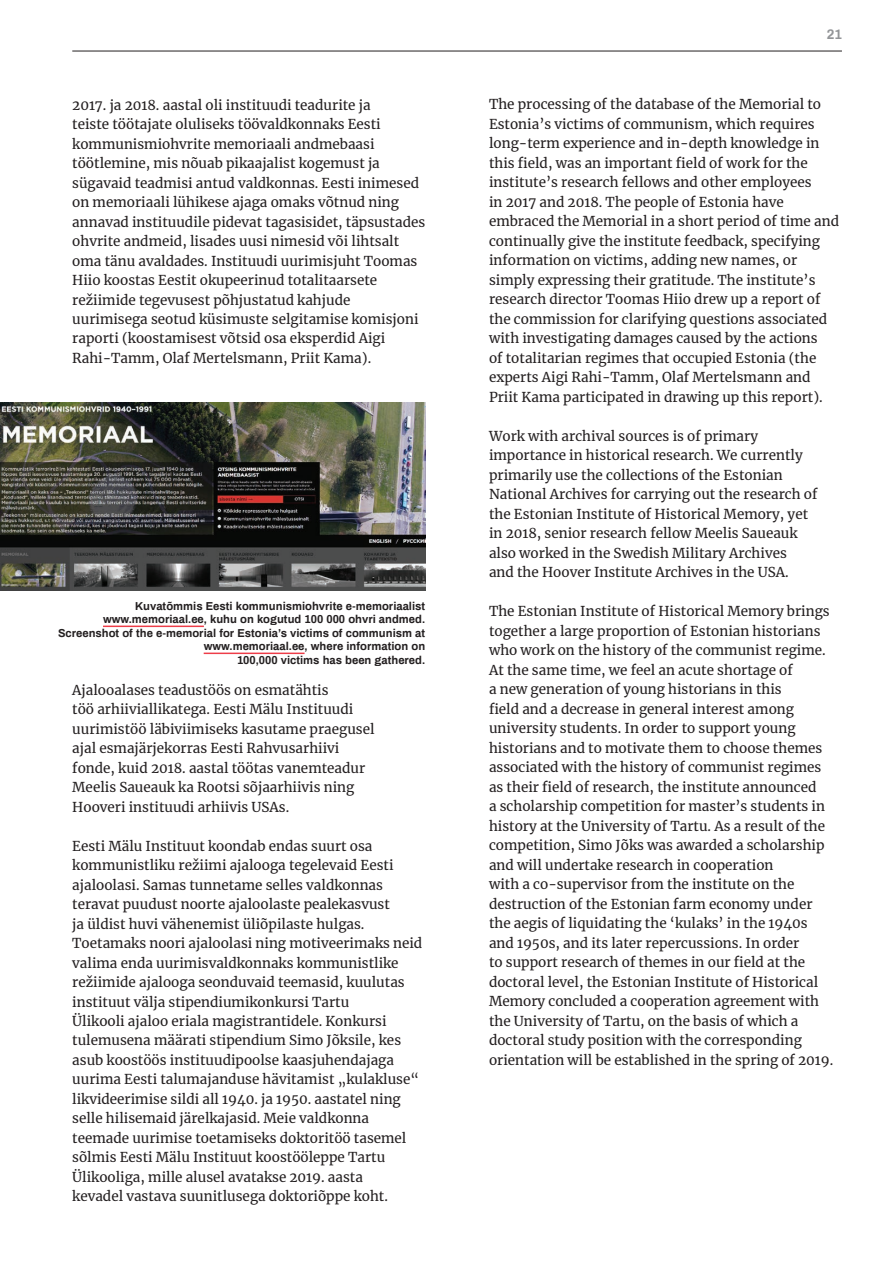
<style>
.page{position:relative;width:893px;height:1263px;background:#fff}
.page>*{position:absolute;margin:0;border:0;box-sizing:border-box;transform-origin:0 0}
.t1{font:13.5px/19.5px "Merriweather";color:#231f20}
.t2{font:700 13.5px "Archivo";color:#939598}
.t3{font:700 11.25px/13.5px "Archivo";color:#231f20;text-align:right}
</style>
<div class="page">
<hr style="left:72px;top:51px;width:770px;height:1px;background:#231f20">
<hr style="left:103px;top:626px;width:101px;height:1px;background:#ee3d49">
<hr style="left:204px;top:653px;width:101px;height:1px;background:#ee3d49">
<img style="left:0;top:402px;width:425px;height:189px">
<p class="t1" style="left:72px;top:94px;width:354px">2017. ja 2018. aastal oli instituudi teadurite ja<br>teiste töötajate oluliseks töövaldkonnaks Eesti kommunismiohvrite memoriaali andmebaasi töötlemine, mis nõuab pikaajalist kogemust ja sügavaid teadmisi antud valdkonnas. Eesti inimesed on memoriaali lühikese ajaga omaks võtnud ning annavad instituudile pidevat tagasisidet, täpsustades ohvrite andmeid, lisades uusi nimesid või lihtsalt oma tänu avaldades. Instituudi uurimisjuht Toomas Hiio koostas Eestit okupeerinud totalitaarsete režiimide tegevusest põhjustatud kahjude uurimisega seotud küsimuste selgitamise komisjoni raporti (koostamisest võtsid osa eksperdid Aigi Rahi-Tamm, Olaf Mertelsmann, Priit Kama).</p>
<p class="t3" style="left:58px;top:599px;width:369px">Kuvatõmmis Eesti kommunismiohvrite e-memoriaalist www.memoriaal.ee, kuhu on kogutud 100 000 ohvri andmed.<br>Screenshot of the e-memorial for Estonia’s victims of communism at www.memoriaal.ee, where information on<br>100,000 victims has been gathered.</p>
<p class="t1" style="left:72px;top:679px;width:304px">Ajalooalases teadustöös on esmatähtis<br>töö arhiiviallikatega. Eesti Mälu Instituudi uurimistöö läbiviimiseks kasutame praegusel ajal esmajärjekorras Eesti Rahvusarhiivi fonde, kuid 2018. aastal töötas vanemteadur Meelis Saueauk ka Rootsi sõjaarhiivis ning Hooveri instituudi arhiivis USAs.</p>
<p class="t1" style="left:72px;top:835px;width:352px">Eesti Mälu Instituut koondab endas suurt osa kommunistliku režiimi ajalooga tegelevaid Eesti ajaloolasi. Samas tunnetame selles valdkonnas teravat puudust noorte ajaloolaste pealekasvust<br>ja üldist huvi vähenemist üliõpilaste hulgas.<br>Toetamaks noori ajaloolasi ning motiveerimaks neid valima enda uurimisvaldkonnaks kommunistlike režiimide ajalooga seonduvaid teemasid, kuulutas instituut välja stipendiumikonkursi Tartu<br>Ülikooli ajaloo eriala magistrantidele. Konkursi tulemusena määrati stipendium Simo Jõksile, kes asub koostöös instituudipoolse kaasjuhendajaga uurima Eesti talumajanduse hävitamist „kulakluse“ likvideerimise sildi all 1940. ja 1950. aastatel ning selle hilisemaid järelkajasid. Meie valdkonna teemade uurimise toetamiseks doktoritöö tasemel sõlmis Eesti Mälu Instituut koostööleppe Tartu Ülikooliga, mille alusel avatakse 2019. aasta<br>kevadel vastava suunitlusega doktoriõppe koht.</p>
<p class="t2" style="left:827px;top:25px;width:17px">21</p>
<p class="t1" style="left:489px;top:94px;width:352px">The processing of the database of the Memorial to Estonia’s victims of communism, which requires long-term experience and in-depth knowledge in this field, was an important field of work for the institute’s research fellows and other employees<br>in 2017 and 2018. The people of Estonia have embraced the Memorial in a short period of time and continually give the institute feedback, specifying information on victims, adding new names, or simply expressing their gratitude. The institute’s research director Toomas Hiio drew up a report of the commission for clarifying questions associated with investigating damages caused by the actions<br>of totalitarian regimes that occupied Estonia (the experts Aigi Rahi-Tamm, Olaf Mertelsmann and Priit Kama participated in drawing up this report).</p>
<p class="t1" style="left:489px;top:426px;width:330px">Work with archival sources is of primary importance in historical research. We currently primarily use the collections of the Estonian National Archives for carrying out the research of the Estonian Institute of Historical Memory, yet in 2018, senior research fellow Meelis Saueauk also worked in the Swedish Military Archives<br>and the Hoover Institute Archives in the USA.</p>
<p class="t1" style="left:489px;top:601px;width:346px">The Estonian Institute of Historical Memory brings together a large proportion of Estonian historians who work on the history of the communist regime.<br>At the same time, we feel an acute shortage of<br>a new generation of young historians in this<br>field and a decrease in general interest among university students. In order to support young historians and to motivate them to choose themes associated with the history of communist regimes as their field of research, the institute announced<br>a scholarship competition for master’s students in history at the University of Tartu. As a result of the competition, Simo Jõks was awarded a scholarship and will undertake research in cooperation<br>with a co-supervisor from the institute on the destruction of the Estonian farm economy under the aegis of liquidating the ‘kulaks’ in the 1940s and 1950s, and its later repercussions. In order<br>to support research of themes in our field at the doctoral level, the Estonian Institute of Historical Memory concluded a cooperation agreement with the University of Tartu, on the basis of which a doctoral study position with the corresponding orientation will be established in the spring of 2019.</p>
</div>
